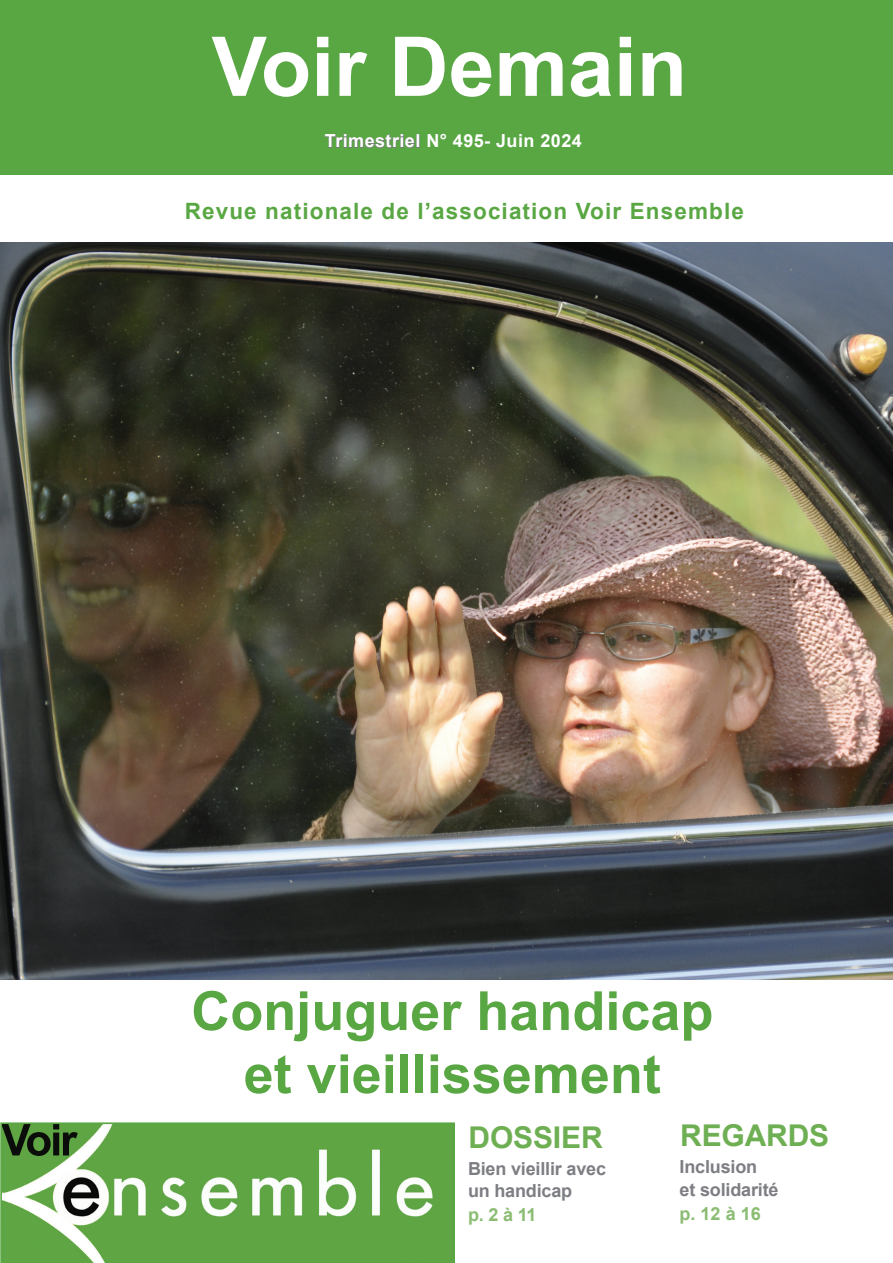
<style>
.page{position:relative;width:893px;height:1263px;background:#fff}
.page>*{position:absolute;margin:0;border:0;box-sizing:border-box;transform-origin:0 0}
.t1{font:700 82.5px "Arial";color:#fff}
.t2{font:700 54px/63px "Arial";color:#59a743;text-align:center}
.t3{font:700 30px "Arial";letter-spacing:-.005em;color:#6faf53}
.t4{font:700 22.5px "Arial";letter-spacing:.05em;color:#59a743}
.t5{font:700 18px/22.5px "Arial";letter-spacing:-.01em;color:#7d7e83}
.t6{font:700 18px "Arial";letter-spacing:.025em;color:#fff}
.t7{font:700 18px "Arial";color:#8abc72}
</style>
<div class="page">
<div style="left:0;top:0;width:893px;height:174px;background:#59a743"></div>
<svg style="left:324px;top:134px;width:91px;height:14px"></svg>
<div style="left:416px;top:134px;width:4px;height:14px;border:1px solid #75797b"></div>
<svg style="left:0;top:1122px;width:455px;height:141px;background:#74ae5e"></svg>
<img style="left:0;top:242px;width:893px;height:738px">
<h1 class="t1" style="left:212px;top:9px;width:477px">Voir Demain</h1>
<p class="t6" style="left:325px;top:128px;width:258px">Trimestriel N° 495- Juin 2024</p>
<p class="t4" style="left:185px;top:195px;width:561px">Revue nationale de l’association Voir Ensemble</p>
<h2 class="t2" style="left:191px;top:980px;width:524px">Conjuguer handicap et vieillissement</h2>
<h3 class="t3" style="left:468px;top:1116px;width:114px">Dossier</h3>
<p class="t5" style="left:468px;top:1157px;width:140px">Bien vieillir avec un handicap</p>
<p class="t7" style="left:468px;top:1202px;width:70px">p. 2 à 11</p>
<h3 class="t3" style="left:680px;top:1115px;width:148px">REGARDS</h3>
<p class="t5" style="left:680px;top:1156px;width:100px">Inclusion<br>et solidarité</p>
<p class="t7" style="left:680px;top:1201px;width:83px">p. 12 à 16</p>
</div>
